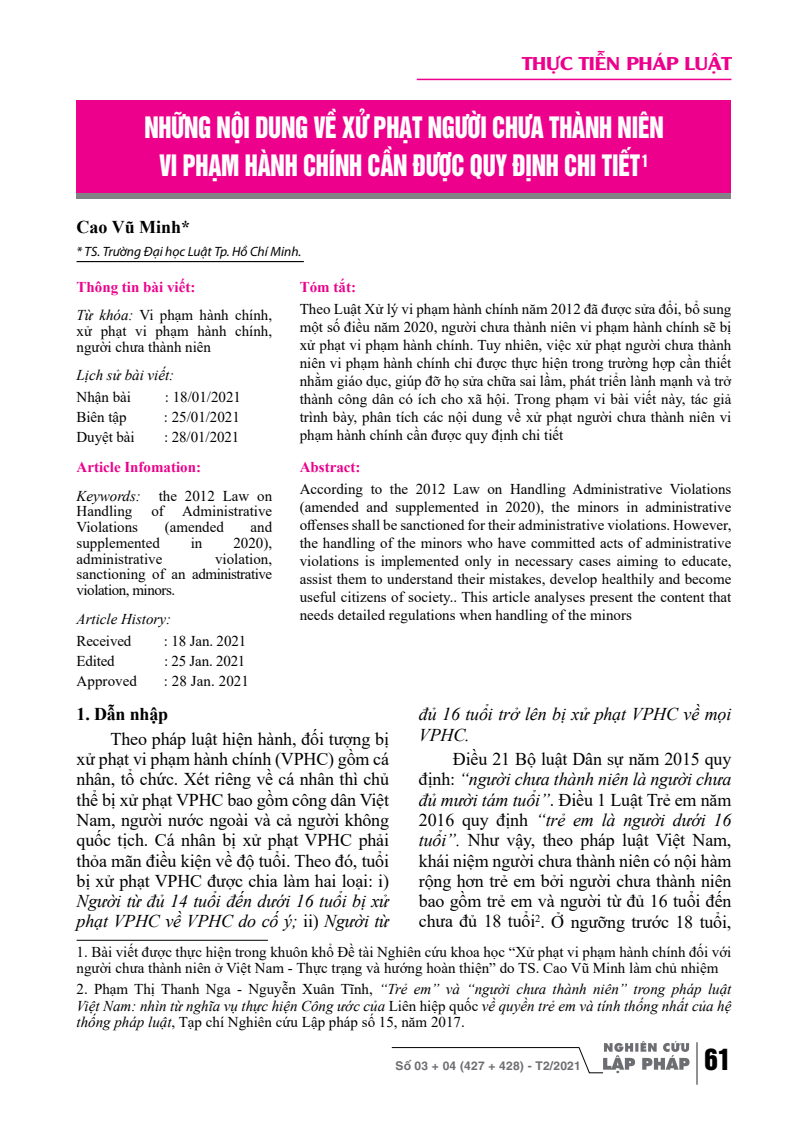
<style>
.page{position:relative;width:808px;height:1127px;background:#fff}
.page>*{position:absolute;margin:0;border:0;box-sizing:border-box;transform-origin:0 0}
.t1{font:27px/38.7px "UTM Helvet Ins";letter-spacing:-.01em;color:#fff;text-align:center;scale:.87 1}
.t2{font:27px "UTM Helvet Ins";color:#000}
.t3{font:18px/20.2px "Times New Roman";letter-spacing:-.01em;color:#000}
.t4{font:italic 18px/20.2px "Times New Roman";letter-spacing:-.01em;color:#000}
.t5{font:700 18px "Times New Roman";color:#000}
.t6{font:18px "UTM Alexander";color:#ec008c;scale:1.2 1}
.t7{font:15px/18px "Times New Roman";color:#000;text-align:justify}
.t8{font:italic 15px/16.5px "Times New Roman";color:#000;text-align:justify}
.t9{font:700 15px/28.5px "Times New Roman";color:#ec008c}
.t10{font:italic 13.5px "Myriad Pro";color:#000}
.t11{font:700 12px "UTM Helve";color:#6d6e71}
.s1{font-weight:400;font-style:italic;color:#000}
.s2{font-weight:400;color:#000}
.s3{font-style:italic}
.s4{font-style:normal}
</style>
<div class="page">
<hr style="left:417px;top:79px;width:314px;height:1px;background:#ec008c">
<svg style="left:391px;top:1041px;width:298px;height:32px"></svg>
<hr style="left:696px;top:1042px;width:2px;height:43px;background:#6d6e71">
<div style="left:77px;top:178px;width:654px;height:20px;background:#808285"></div>
<div style="left:77px;top:100px;width:654px;height:93px;background:#ec008c"></div>
<hr style="left:77px;top:940px;width:191px;height:1px;background:#000">
<hr style="left:77px;top:261px;width:227px;height:1px;background:#000">
<p class="t6" style="left:522px;top:50px;width:176px">THỰC TIỄN PHÁP LUẬT</p>
<h1 class="t1" style="left:144px;top:106px;width:599px">NHỮNG NỘI DUNG VỀ XỬ PHẠT NGƯỜI CHƯA THÀNH NIÊN<br>VI PHẠM HÀNH CHÍNH CẦN ĐƯỢC QUY ĐỊNH CHI TIẾT<sup>1</sup></h1>
<p class="t5" style="left:77px;top:214px;width:115px">Cao Vũ Minh*</p>
<p class="t10" style="left:77px;top:243px;width:226px">* TS. Trường Đại học Luật Tp. Hồ Chí Minh.</p>
<p class="t9" style="left:77px;top:272px;width:197px">Thông tin bài viết:<br><span class="s1">Từ khóa:</span> <span class="s2">Vi phạm hành chính,</span></p>
<p class="t7" style="left:77px;top:322px;width:197px;line-height:15.8px">xử phạt vi phạm hành chính, người chưa thành niên</p>
<p class="t8" style="left:77px;top:366px;width:99px">Lịch sử bài viết:</p>
<p class="t7" style="left:77px;top:387px;width:56px">Nhận bài</p>
<p class="t7" style="left:165px;top:387px;width:78px">: 18/01/2021</p>
<p class="t7" style="left:77px;top:407px;width:52px">Biên tập</p>
<p class="t7" style="left:164px;top:407px;width:77px">: 25/01/2021</p>
<p class="t7" style="left:77px;top:427px;width:60px">Duyệt bài</p>
<p class="t7" style="left:164px;top:427px;width:77px">: 28/01/2021</p>
<p class="t9" style="left:77px;top:452px;width:197px">Article Infomation:<br><span class="s1">Keywords:</span> <span class="s2">the 2012 Law on</span></p>
<p class="t7" style="left:77px;top:502px;width:57px">Handling</p>
<p class="t7" style="left:151px;top:502px;width:122px">of Administrative</p>
<p class="t7" style="left:77px;top:517px;width:63px">Violations</p>
<p class="t7" style="left:165px;top:517px;width:61px">(amended</p>
<p class="t7" style="left:250px;top:517px;width:23px">and</p>
<p class="t7" style="left:77px;top:533px;width:85px">supplemented</p>
<p class="t7" style="left:191px;top:533px;width:13px">in</p>
<p class="t7" style="left:233px;top:533px;width:40px">2020),</p>
<p class="t7" style="left:77px;top:549px;width:87px">administrative</p>
<p class="t7" style="left:77px;top:550px;width:197px;line-height:15.8px;text-indent:139px">violation, sanctioning of an administrative violation, minors.</p>
<p class="t8" style="left:77px;top:610px;width:96px">Article History:</p>
<p class="t7" style="left:77px;top:631px;width:56px">Received</p>
<p class="t7" style="left:164px;top:631px;width:84px">: 18 Jan. 2021</p>
<p class="t7" style="left:77px;top:651px;width:40px">Edited</p>
<p class="t7" style="left:164px;top:651px;width:83px">: 25 Jan. 2021</p>
<p class="t7" style="left:77px;top:671px;width:62px">Approved</p>
<p class="t7" style="left:164px;top:671px;width:87px">: 28 Jan. 2021</p>
<p class="t9" style="left:300px;top:272px;width:58px">Tóm tắt:</p>
<p class="t7" style="left:300px;top:300px;width:433px">Theo Luật Xử lý vi phạm hành chính năm 2012 đã được sửa đổi, bổ sung một số điều năm 2020, người chưa thành niên vi phạm hành chính sẽ bị xử phạt vi phạm hành chính. Tuy nhiên, việc xử phạt người chưa thành niên vi phạm hành chính chỉ được thực hiện trong trường hợp cần thiết nhằm giáo dục, giúp đỡ họ sửa chữa sai lầm, phát triển lành mạnh và trở thành công dân có ích cho xã hội. Trong phạm vi bài viết này, tác giả trình bày, phân tích các nội dung về xử phạt người chưa thành niên vi phạm hành chính cần được quy định chi tiết</p>
<p class="t9" style="left:300px;top:452px;width:62px">Abstract:</p>
<p class="t7" style="left:300px;top:480px;width:433px">According to the 2012 Law on Handling Administrative Violations (amended and supplemented in 2020), the minors in administrative offenses shall be sanctioned for their administrative violations. However, the handling of the minors who have committed acts of administrative violations is implemented only in necessary cases aiming to educate, assist them to understand their mistakes, develop healthily and become useful citizens of society.. This article analyses present the content that needs detailed regulations when handling of the minors</p>
<p class="t4" style="left:419px;top:704px;width:314px">đủ 16 tuổi trở lên bị xử phạt VPHC về mọi<br>VPHC.</p>
<p class="t3" style="left:419px;top:748px;width:314px;text-align:justify;text-indent:34px">Điều 21 Bộ luật Dân sự năm 2015 quy định: <span class="s3">“người chưa thành niên là người chưa đủ mười tám tuổi”</span>. Điều 1 Luật Trẻ em năm 2016 quy định <span class="s3">“trẻ em là người dưới 16 tuổi”.</span> Như vậy, theo pháp luật Việt Nam, khái niệm người chưa thành niên có nội hàm rộng hơn trẻ em bởi người chưa thành niên bao gồm trẻ em và người từ đủ 16 tuổi đến chưa đủ 18 tuổi<sup>2</sup>. Ở ngưỡng trước 18 tuổi,</p>
<p class="t5" style="left:77px;top:701px;width:93px">1. Dẫn nhập</p>
<p class="t3" style="left:77px;top:728px;width:314px;text-indent:34px">Theo pháp luật hiện hành, đối tượng bị xử phạt vi phạm hành chính (VPHC) gồm cá nhân, tổ chức. Xét riêng về cá nhân thì chủ thể bị xử phạt VPHC bao gồm công dân Việt Nam, người nước ngoài và cả người không quốc tịch. Cá nhân bị xử phạt VPHC phải thỏa mãn điều kiện về độ tuổi. Theo đó, tuổi bị xử phạt VPHC được chia làm hai loại: i)</p>
<p class="t4" style="left:77px;top:890px;width:314px">Người từ đủ 14 tuổi đến dưới 16 tuổi bị xử phạt VPHC về VPHC do cố ý; <span class="s4">ii)</span> Người từ</p>
<p class="t7" style="left:77px;top:943px;width:656px;line-height:16.5px">1. Bài viết được thực hiện trong khuôn khổ Đề tài Nghiên cứu khoa học “Xử phạt vi phạm hành chính đối với người chưa thành niên ở Việt Nam - Thực trạng và hướng hoàn thiện” do TS. Cao Vũ Minh làm chủ nhiệm</p>
<p class="t8" style="left:77px;top:980px;width:656px"><span class="s4">2. Phạm Thị Thanh Nga - Nguyễn Xuân Tĩnh,</span> “Trẻ em” và “người chưa thành niên” trong pháp luật Việt Nam: nhìn từ nghĩa vụ thực hiện Công ước của <span class="s4">Liên hiệp quốc</span> về quyền trẻ em và tính thống nhất của hệ thống pháp luật<span class="s4">, Tạp chí Nghiên cứu Lập pháp số 15, năm 2017.</span></p>
<p class="t11" style="left:395px;top:1055px;width:187px">Số 03 + 04 (427 + 428) - T2/2021</p>
<h1 class="t2" style="left:704px;top:1037px;width:28px">61</h1>
</div>
